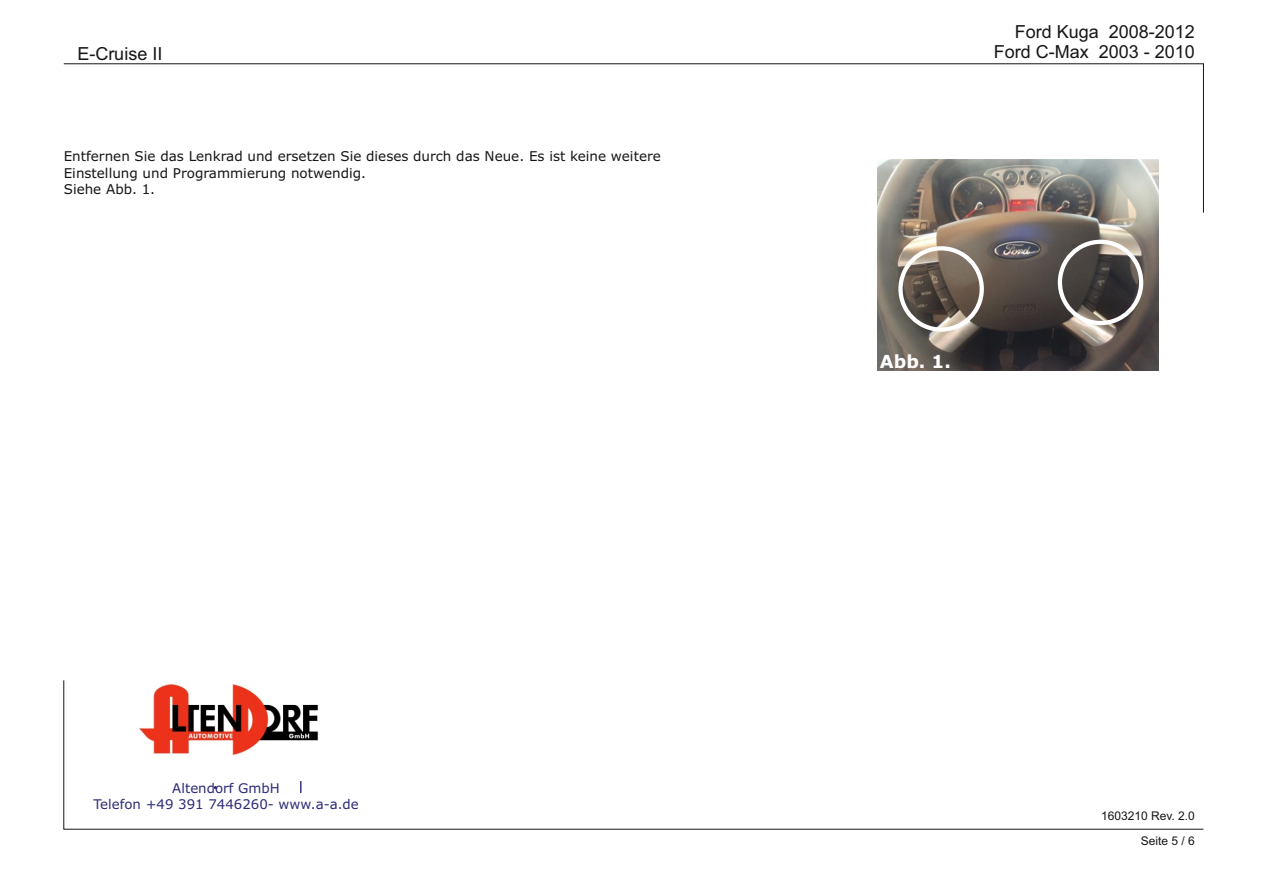
<style>
.page{position:relative;width:1263px;height:893px;background:#fff}
.page>*{position:absolute;margin:0;border:0;box-sizing:border-box;transform-origin:0 0}
.t1{font:18px/20.1px "Arial";color:#151616;text-align:right}
.t2{font:700 18px "Verdana";color:#fff}
.t3{font:13.5px/16.4px "Verdana";color:#151616}
.t4{font:13.35px/16.2px "Verdana";color:#2b2c77;text-align:center}
.t5{font:12px "Arial";color:#151616}
</style>
<div class="page">
<svg style="left:63px;top:63px;width:1141px;height:150px"></svg>
<svg style="left:63px;top:680px;width:1141px;height:149px"></svg>
<img style="left:878px;top:160px;width:280px;height:210px">
<div style="left:1058px;top:240px;width:85px;height:85px;border:4px solid #fff;border-radius:50%"></div>
<div style="left:898px;top:246px;width:86px;height:86px;border:4px solid #fff;border-radius:50%"></div>
<img style="left:132px;top:680px;width:197px;height:80px">
<svg style="left:300px;top:781px;width:1px;height:12px"></svg>
<h1 class="t1" style="left:77px;top:45px;width:87px">E-Cruise II</h1>
<p class="t3" style="left:64px;top:149px;width:599px">Entfernen Sie das Lenkrad und ersetzen Sie dieses durch das Neue. Es ist keine weitere<br>Einstellung und Programmierung notwendig.<br>Siehe Abb. 1.</p>
<p class="t4" style="left:93px;top:781px;width:267px">Altendorf GmbH<br>Telefon +49 391 7446260- www.a-a.de</p>
<h1 class="t1" style="left:994px;top:24px;width:203px">Ford Kuga 2008-2012<br>Ford C-Max 2003 - 2010</h1>
<h1 class="t2" style="left:880px;top:354px;width:73px">Abb. 1.</h1>
<p class="t5" style="left:1101px;top:811px;width:95px">1603210 Rev. 2.0</p>
<p class="t5" style="left:1141px;top:837px;width:56px">Seite 5 / 6</p>
</div>
